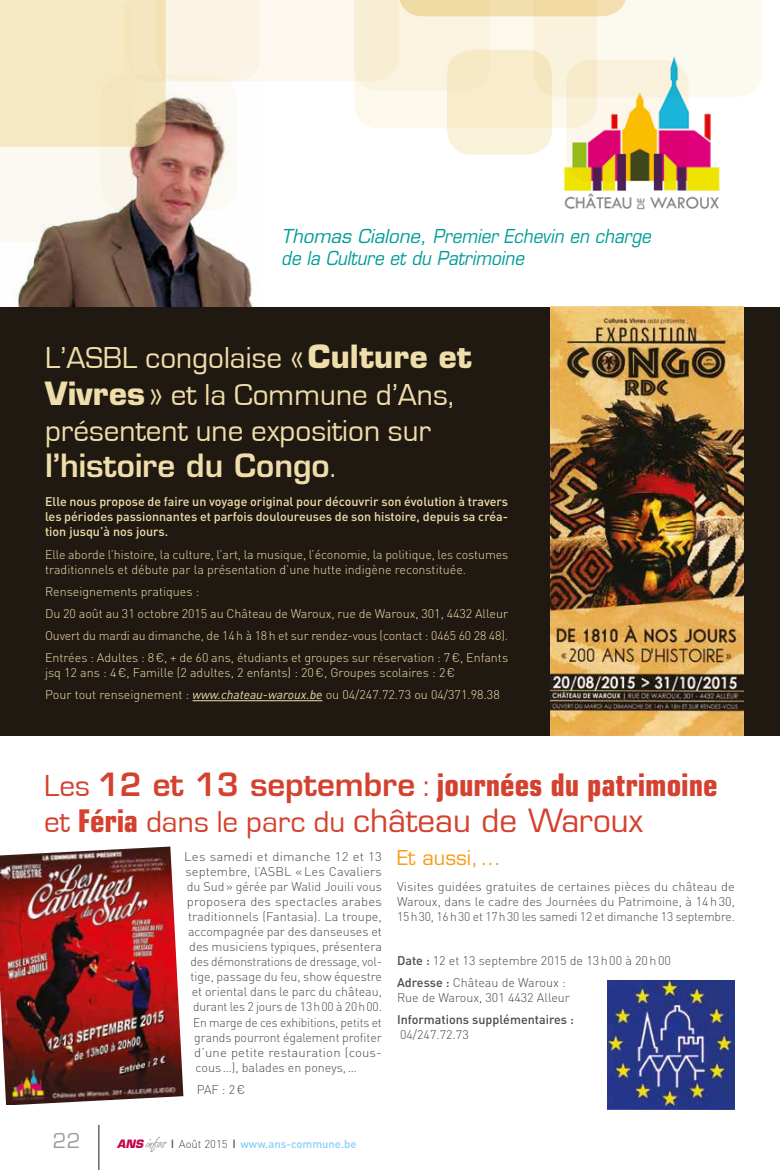
<style>
.page{position:relative;width:780px;height:1170px;background:#fff}
.page>*{position:absolute;margin:0;border:0;box-sizing:border-box;transform-origin:0 0}
.t1{font:31.25px/36.2px "Eurostile";color:#f0deaa}
.t2{font:700 condensed 31.25px/36.2px "Eurostile";color:#d4422f}
.t3{font:22.5px "Eurostile";color:#9d9d9c}
.t4{font:20px "Eurostile";color:#f59e18}
.t5{font:italic 18.75px/22.5px "Eurostile";color:#009d96}
.t6{font:300 12.5px/15px "DIN";color:#4a4a49;text-align:justify}
.t7{font:300 12.5px/22.1px "DIN";color:#f0deaa}
.t8{font:500 12.5px/15px "DIN";color:#f0deaa;text-align:justify}
.t9{font:300 12.5px "DIN";color:#4a4a49;scale:.96 1}
.t10{font:300 12.5px "DIN";color:#4a4a49;scale:1.05 1}
.t11{font:500 12.5px "DIN";color:#4a4a49}
.t12{font:500 11.25px "DIN";color:#83d0f5}
.s1{font-weight:700}
.s2{font-weight:600}
.s3{font-weight:400;font-style:italic}
.s4{font-weight:400;font-stretch:normal}
.s5{font-weight:600;font-stretch:normal}
.s6{font-weight:500}
.s7{font-family:"Eurostile";font-weight:700;font-style:italic;color:#c6014a}
.s8{font-family:"Freestyle Script";font-weight:400;font-size:17.5px;color:#9d9d9c}
.s9{font-family:"Eurostile";font-weight:700;color:#585c7a}
.s10{font-weight:300;color:#4a4a49}
</style>
<div class="page">
<hr style="left:98px;top:1124px;width:1px;height:45px;background:#4a4a49">
<div style="left:0;top:307px;width:780px;height:428px;background:#201912"></div>
<img style="left:550px;top:307px;width:193px;height:428px">
<img style="left:0;top:846px;width:183px;height:259px">
<img style="left:607px;top:980px;width:128px;height:128px">
<hr style="left:192px;top:700px;width:130px;height:1px;background:#f0deaa">
<img style="left:17px;top:242px;width:236px;height:65px">
<svg style="left:0;top:0;width:762px;height:242px"></svg>
<h3 class="t5" style="left:281px;top:225px;width:371px">Thomas Cialone, Premier Echevin en charge de la Culture et du Patrimoine</h3>
<h1 class="t1" style="left:45px;top:340px;width:428px">L’ASBL congolaise «<span class="s1">Culture et<br>Vivres</span>» et la Commune d’Ans, présentent une exposition sur <span class="s2">l’histoire du Congo</span>.</h1>
<p class="t8" style="left:45px;top:494px;width:464px">Elle nous propose de faire un voyage original pour découvrir son évolution à travers les périodes passionnantes et parfois douloureuses de son histoire, depuis sa créa&shy;tion jusqu’à nos jours.</p>
<p class="t7" style="left:45px;top:546px;width:465px;line-height:15px">Elle aborde l’histoire, la culture, l’art, la musique, l’économie, la politique, les costumes traditionnels et débute par la présentation d’une hutte indigène reconstituée.</p>
<p class="t7" style="left:45px;top:580px;width:464px">Renseignements pratiques :<br>Du 20 août au 31 octobre 2015 au Château de Waroux, rue de Waroux, 301, 4432 Alleur Ouvert du mardi au dimanche, de 14h à 18h et sur rendez-vous (contact : 0465 60 28 48).<br>Entrées : Adultes : 8€, + de 60 ans, étudiants et groupes sur réservation : 7€, Enfants</p>
<p class="t7" style="left:45px;top:661px;width:456px">jsq 12 ans : 4€, Famille (2 adultes, 2 enfants) : 20€, Groupes scolaires : 2€<br>Pour tout renseignement : <span class="s3">www.chateau-waroux.be</span> ou 04/247.72.73 ou 04/371.98.38</p>
<h1 class="t2" style="left:44px;top:766px;width:675px"><span class="s4">Les</span> <span class="s5">12 et 13 septembre</span> <span class="s4">:</span> journées du patrimoine <span class="s4">et</span> Féria <span class="s4">dans le parc du</span> <span class="s4">château de Waroux</span></h1>
<p class="t10" style="left:184px;top:849px;width:190px">Les samedi et dimanche 12 et 13</p>
<p class="t6" style="left:185px;top:864px;width:198px">septembre, l’ASBL «Les Cavaliers</p>
<p class="t6" style="left:187px;top:879px;width:196px">du Sud» gérée par Walid Jouili vous</p>
<p class="t10" style="left:187px;top:894px;width:187px">proposera des spectacles arabes</p>
<p class="t6" style="left:188px;top:909px;width:195px">traditionnels (Fantasia). La troupe,</p>
<p class="t6" style="left:188px;top:924px;width:195px">accompagnée par des danseuses et</p>
<p class="t6" style="left:189px;top:939px;width:194px">des musiciens typiques, présentera</p>
<p class="t9" style="left:190px;top:954px;width:201px">des démonstrations de dressage, vol-</p>
<p class="t6" style="left:190px;top:969px;width:193px">tige, passage du feu, show équestre</p>
<p class="t6" style="left:192px;top:984px;width:192px">et oriental dans le parc du château,</p>
<p class="t9" style="left:193px;top:999px;width:198px">durant les 2 jours de 13h00 à 20h00.</p>
<p class="t9" style="left:193px;top:1014px;width:198px">En marge de ces exhibitions, petits et</p>
<p class="t6" style="left:194px;top:1029px;width:189px">grands pourront également profiter</p>
<p class="t10" style="left:194px;top:1044px;width:180px">d’une petite restauration (cous-</p>
<p class="t6" style="left:195px;top:1059px;width:163px">cous…), balades en poneys,…</p>
<p class="t6" style="left:197px;top:1081px;width:50px">PAF : 2€</p>
<h3 class="t4" style="left:397px;top:845px;width:105px">Et aussi,…</h3>
<p class="t6" style="left:397px;top:878px;width:339px">Visites guidées gratuites de certaines pièces du château de Waroux, dans le cadre des Journées du Patrimoine, à 14h30, 15h30, 16h30 et 17h30 les samedi 12 et dimanche 13 septembre.</p>
<p class="t6" style="left:397px;top:949px;width:275px;line-height:22.1px"><span class="s6">Date :</span> 12 et 13 septembre 2015 de 13h00 à 20h00<br><span class="s6">Adresse :</span> Château de Waroux :</p>
<p class="t6" style="left:397px;top:989px;width:174px">Rue de Waroux, 301 4432 Alleur</p>
<p class="t11" style="left:397px;top:1011px;width:178px">Informations supplémentaires :</p>
<p class="t6" style="left:400px;top:1026px;width:70px">04/247.72.73</p>
<h2 class="t3" style="left:53px;top:1128px;width:29px">22</h2>
<p class="t12" style="left:117px;top:1136px;width:241px"><span class="s7">ANS</span> <span class="s8">infos</span> <span class="s9">|</span> <span class="s10">Août 2015</span> <span class="s9">|</span> www.ans-commune.be</p>
</div>
